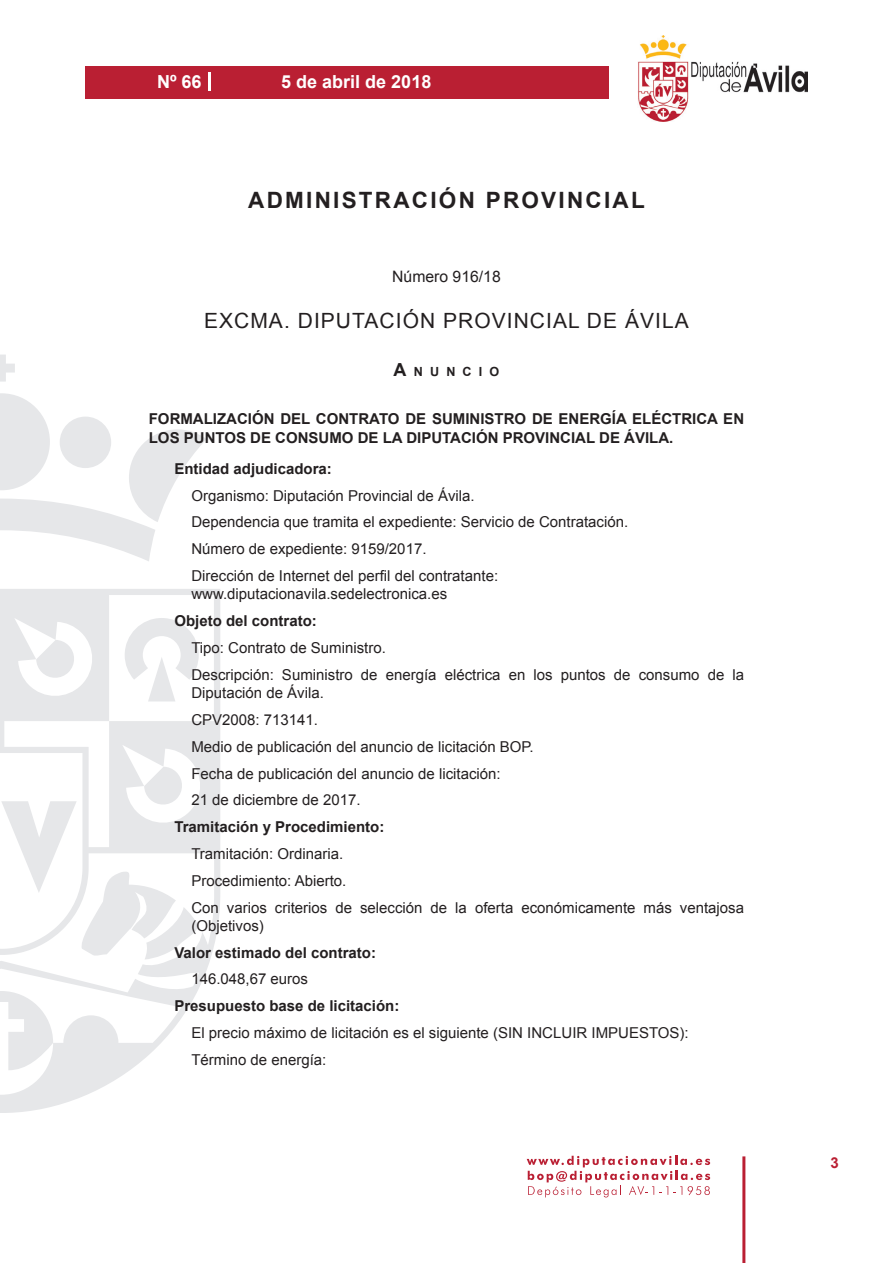
<style>
.page{position:relative;width:893px;height:1263px;background:#fff}
.page>*{position:absolute;margin:0;border:0;box-sizing:border-box;transform-origin:0 0}
.h1__secion{font:700 22.5px "Arial";letter-spacing:.1em;color:#231f20}
.h2__organismo{font:21px "Arial";letter-spacing:.05em;color:#231f20}
.t1{font:700 18px "Arial";color:#fff}
.numero{font:15.75px "Arial";color:#231f20}
.texto_normal{font:15px/18.3px "Arial";color:#231f20}
.sangria{font:15px "Arial";color:#231f20}
.texto_normal-2{font:700 15px "Arial";color:#231f20}
.entradilla{font:700 15px/18.8px "Arial";color:#231f20}
.t2{font:700 15px "Arial";color:#ba1f33}
.anuncio{font:700 12.6px "Arial";letter-spacing:.57em;color:#231f20}
.s1{font-size:18px}
</style>
<div class="page">
<svg style="left:527px;top:1156px;width:183px;height:41px"></svg>
<div style="left:85px;top:66px;width:523px;height:33px;background:#ba1f33"></div>
<img style="left:638px;top:36px;width:170px;height:86px">
<hr style="left:742px;top:1156px;width:3px;height:107px;background:#ba1f33">
<svg style="left:208px;top:72px;width:2px;height:18px"></svg>
<svg style="left:0;top:355px;width:15px;height:27px"></svg>
<svg style="left:0;top:393px;width:206px;height:168px"></svg>
<svg style="left:0;top:589px;width:220px;height:524px"></svg>
<svg style="left:36px;top:640px;width:40px;height:40px"></svg>
<svg style="left:125px;top:618px;width:74px;height:83px"></svg>
<svg style="left:0;top:991px;width:53px;height:79px"></svg>
<svg style="left:1px;top:767px;width:198px;height:192px"></svg>
<p class="t1" style="left:157px;top:69px;width:46px">Nº 66</p>
<p class="t1" style="left:281px;top:69px;width:152px">5 de abril de 2018</p>
<p class="h1__secion" style="left:248px;top:185px;width:398px">ADMINISTRACIÓN PROVINCIAL</p>
<p class="numero" style="left:392px;top:266px;width:110px">Número 916/18</p>
<p class="h2__organismo" style="left:204px;top:307px;width:486px">EXCMA. DIPUTACIÓN PROVINCIAL DE ÁVILA</p>
<p class="anuncio" style="left:394px;top:363px;width:107px"><span class="s1">A</span>NUNCIO</p>
<p class="entradilla" style="left:149px;top:410px;width:597px">FORMALIZACIÓN DEL CONTRATO DE SUMINISTRO DE ENERGÍA ELÉCTRICA EN<br>LOS PUNTOS DE CONSUMO DE LA DIPUTACIÓN PROVINCIAL DE ÁVILA.</p>
<p class="texto_normal-2" style="left:174px;top:459px;width:159px">Entidad adjudicadora:</p>
<p class="sangria" style="left:191px;top:486px;width:285px">Organismo: Diputación Provincial de Ávila.</p>
<p class="sangria" style="left:191px;top:512px;width:438px">Dependencia que tramita el expediente: Servicio de Contratación.</p>
<p class="sangria" style="left:191px;top:539px;width:237px">Número de expediente: 9159/2017.</p>
<p class="sangria" style="left:191px;top:566px;width:308px">Dirección de Internet del perfil del contratante:</p>
<p class="sangria" style="left:191px;top:584px;width:257px">www.diputacionavila.sedelectronica.es</p>
<p class="texto_normal-2" style="left:174px;top:611px;width:144px">Objeto del contrato:</p>
<p class="texto_normal" style="left:191px;top:639px;width:196px">Tipo: Contrato de Suministro.</p>
<p class="texto_normal" style="left:191px;top:665px;width:554px">Descripción: Suministro de energía eléctrica en los puntos de consumo de la<br>Diputación de Ávila.</p>
<p class="texto_normal" style="left:191px;top:711px;width:128px">CPV2008: 713141.</p>
<p class="texto_normal" style="left:191px;top:737px;width:344px">Medio de publicación del anuncio de licitación BOP.</p>
<p class="texto_normal" style="left:191px;top:764px;width:311px">Fecha de publicación del anuncio de licitación:</p>
<p class="texto_normal" style="left:191px;top:791px;width:171px">21 de diciembre de 2017.</p>
<p class="texto_normal-2" style="left:174px;top:817px;width:212px">Tramitación y Procedimiento:</p>
<p class="texto_normal" style="left:191px;top:845px;width:153px">Tramitación: Ordinaria.</p>
<p class="texto_normal" style="left:191px;top:871px;width:157px">Procedimiento: Abierto.</p>
<p class="texto_normal" style="left:191px;top:898px;width:554px">Con varios criterios de selección de la oferta económicamente más ventajosa (Objetivos)</p>
<p class="texto_normal-2" style="left:174px;top:942px;width:203px">Valor estimado del contrato:</p>
<p class="texto_normal" style="left:191px;top:970px;width:118px">146.048,67 euros</p>
<p class="texto_normal-2" style="left:174px;top:996px;width:227px">Presupuesto base de licitación:</p>
<p class="texto_normal" style="left:191px;top:1024px;width:499px">El precio máximo de licitación es el siguiente (SIN INCLUIR IMPUESTOS):</p>
<p class="texto_normal" style="left:191px;top:1051px;width:137px">Término de energía:</p>
<p class="t2" style="left:831px;top:1153px;width:10px">3</p>
</div>
